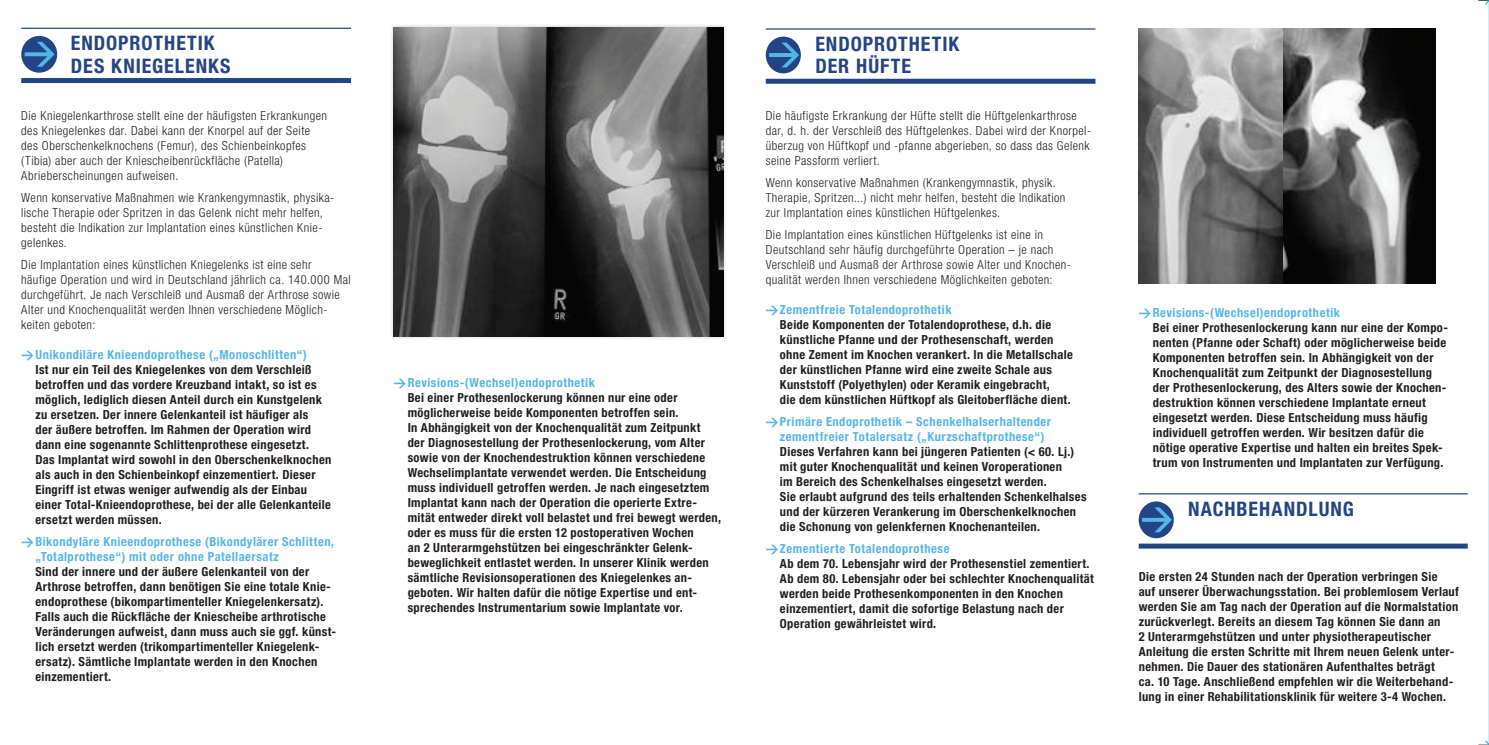
<style>
.page{position:relative;width:1489px;height:745px;background:#fff}
.page>*{position:absolute;margin:0;border:0;box-sizing:border-box;transform-origin:0 0}
.t1{font:700 condensed 20px/22.5px "Helvetica Neue LT Pro";letter-spacing:.05em;color:#234586}
.t2{font:700 condensed 12.5px/15px "Helvetica Neue LT Pro";letter-spacing:.025em;color:#231f20}
.t3{font:300 condensed 12.5px/15px "Helvetica Neue LT Pro";letter-spacing:.035em;color:#231f20}
.t4{font:700 condensed 12.5px/15px "Helvetica Neue LT Pro";letter-spacing:.04em;color:#54b6e7}
.s1{font-family:"DIN Pro";font-stretch:normal;color:#54b6e7}
.s2{color:#54b6e7}
.s3{font-family:"DIN Pro";font-stretch:normal}
</style>
<div class="page">
<hr style="left:1488px;top:0;width:1px;height:744px;background:#00aaea">
<svg style="left:1478px;top:0;width:10px;height:5px"></svg>
<svg style="left:1478px;top:740px;width:10px;height:5px"></svg>
<hr style="left:765px;top:28px;width:330px;height:2px;background:#234586">
<div style="left:765px;top:79px;width:330px;height:5px;background:#234586"></div>
<svg style="left:765px;top:37px;width:35px;height:36px"></svg>
<svg style="left:769px;top:43px;width:30px;height:24px"></svg>
<hr style="left:1138px;top:493px;width:329px;height:1px;background:#234586">
<div style="left:1138px;top:543px;width:329px;height:5px;background:#234586"></div>
<svg style="left:1138px;top:501px;width:35px;height:37px"></svg>
<svg style="left:1141px;top:507px;width:30px;height:25px"></svg>
<img style="left:1138px;top:28px;width:297px;height:255px">
<hr style="left:21px;top:28px;width:330px;height:1px;background:#234586">
<div style="left:21px;top:78px;width:330px;height:5px;background:#234586"></div>
<svg style="left:21px;top:36px;width:36px;height:37px"></svg>
<svg style="left:25px;top:42px;width:30px;height:25px"></svg>
<img style="left:392px;top:25px;width:333px;height:37px">
<img style="left:392px;top:62px;width:39px;height:276px">
<img style="left:685px;top:62px;width:40px;height:276px">
<img style="left:431px;top:336px;width:254px;height:2px">
<img style="left:393px;top:27px;width:330px;height:309px">
<h1 class="t1" style="left:71px;top:32px;width:161px">ENDOPROTHETIK<br>DES KNIEGELENKS</h1>
<p class="t3" style="left:21px;top:108px;width:307px">Die Knie gelenkarthrose stellt eine der häufigsten Erkrankungen des Kniegelenkes dar. Dabei kann der Knorpel auf der Seite des Oberschenkelknochens (Femur), des Schienbeinkopfes (Tibia) aber auch der Kniescheibenrückfläche (Patella)<br>Abrieberscheinun gen aufweisen.</p>
<p class="t3" style="left:21px;top:190px;width:314px">Wenn konservative Maßnahmen wie Krankengymnastik, physika - li sche Therapie oder Spritzen in das Gelenk nicht mehr helfen, besteht die Indikation zur Implantation eines künstlichen Knie&shy;gelenkes.</p>
<p class="t3" style="left:21px;top:257px;width:331px">Die Implantation eines künstlichen Kniegelenks ist eine sehr<br>häufige Operation und wird in Deutschland jährlich ca. 140.000 Mal durchgeführt. Je nach Verschleiß und Ausmaß der Arthrose sowie Alter und Knochenqualität werden Ihnen verschiedene Möglich&shy;keiten geboten:</p>
<p class="t2" style="left:35px;top:346px;width:297px;text-indent:-14px"><span class="s1">→</span><span class="s2">Unikondiläre Knieendoprothese („Monoschlitten“)<br></span>Ist nur ein Teil des Kniegelenkes von dem Verschleiß betroffen und das vordere Kreuzband intakt, so ist es möglich, lediglich diesen Anteil durch ein Kunstgelenk zu ersetzen. Der innere Gelenkanteil ist häufiger als<br>der äußere betroffen. Im Rahmen der Operation wird dann eine sogenannte Schlittenprothese eingesetzt.<br>Das Implantat wird sowohl in den Oberschenkel knochen als auch in den Schienbeinkopf einzementiert. Dieser Eingriff ist etwas weniger aufwendig als der Einbau einer Total-Knieendo prothese, bei der alle Gelenkanteile ersetzt werden müssen.</p>
<p class="t4" style="left:35px;top:533px;width:300px;text-indent:-14px"><span class="s3">→</span>Bikondyläre Knieendoprothese (Bikondylärer Schlitten, „Totalprothese“) mit oder ohne Patellaersatz</p>
<p class="t2" style="left:35px;top:563px;width:302px">Sind der innere und der äußere Gelenkanteil von der Arthrose betroffen, dann benötigen Sie eine totale Knie&shy;endoprothese (bikompartimenteller Kniegelenk ersatz).<br>Falls auch die Rück fläche der Kniescheibe arthrotische Veränderungen aufweist, dann muss auch sie ggf. künst - lich ersetzt werden (trikompar timenteller Knie gelenk&shy;ersatz). Sämtliche Implantate werden in den Knochen einzementiert.</p>
<p class="t2" style="left:407px;top:374px;width:315px;text-indent:-14px"><span class="s1">→</span><span class="s2">Revisions-(Wechsel)endoprothetik<br></span>Bei einer Prothesenlockerung können nur eine oder möglicherweise beide Komponenten betroffen sein.<br>In Abhängigkeit von der Knochenqualität zum Zeitpunkt<br>der Diagnosestellung der Prothesenlockerung, vom Alter sowie von der Knochendestruk tion können verschiedene Wechselimplantate verwendet werden. Die Entscheidung muss individuell getroffen werden. Je nach eingesetztem Implantat kann nach der Operation die operierte Extre - mität entweder direkt voll belastet und frei bewegt werden, oder es muss für die ersten 12 post operativen Wochen<br>an 2 Unterarmgehstützen bei ein geschränkter Gelenk&shy;beweglichkeit entlastet werden. In unserer Klinik werden sämtliche Revisions operationen des Kniegelenkes an&shy;geboten. Wir halten dafür die nötige Expertise und ent&shy;sprechendes Instrumentarium sowie Implantate vor.</p>
<h1 class="t1" style="left:815px;top:32px;width:145px">ENDOPROTHETIK<br>DER HÜFTE</h1>
<p class="t3" style="left:765px;top:108px;width:327px">Die häufigste Erkrankung der Hüfte stellt die Hüftgelenk arthrose dar, d. h. der Verschleiß des Hüftgelenkes. Dabei wird der Knorpel&shy;überzug von Hüftkopf und -pfanne abgerieben, so dass das Gelenk seine Passform verliert.</p>
<p class="t3" style="left:765px;top:175px;width:301px">Wenn konservative Maßnahmen (Krankengymnastik, physik.<br>Therapie, Spritzen...) nicht mehr helfen, besteht die Indikation zur Implantation eines künstlichen Hüftgelenkes.</p>
<p class="t3" style="left:765px;top:227px;width:307px">Die Implantation eines künstlichen Hüftgelenks ist eine in Deutschland sehr häufig durchgeführte Operation – je nach Verschleiß und Ausmaß der Arthrose sowie Alter und Knochen&shy;qualität werden Ihnen verschiedene Möglichkeiten geboten:</p>
<p class="t2" style="left:780px;top:301px;width:294px;text-indent:-14px"><span class="s1">→</span><span class="s2">Zementfreie Totalendoprothetik<br></span>Beide Komponenten der Totalendoprothese, d.h. die künstliche Pfanne und der Prothesenschaft, werden ohne Zement im Knochen verankert. In die Metallschale der künstlichen Pfanne wird eine zweite Schale aus Kunststoff (Polyethylen) oder Keramik eingebracht,<br>die dem künstlichen Hüftkopf als Gleitoberfläche dient.</p>
<p class="t4" style="left:780px;top:413px;width:272px;text-indent:-14px"><span class="s3">→</span>Primäre Endoprothetik – Schenkelhalserhaltender zementfreier Totalersatz („Kurzschaftprothese“)</p>
<p class="t2" style="left:780px;top:443px;width:308px">Dieses Verfahren kann bei jüngeren Patienten (&lt; 60. Lj.) mit guter Knochenqualität und keinen Voroperationen<br>im Bereich des Schenkelhalses eingesetzt werden.<br>Sie erlaubt aufgrund des teils erhaltenden Schenkelhalses und der kürzeren Verankerung im Oberschenkelknochen die Schonung von gelenkfernen Knochen anteilen.</p>
<p class="t2" style="left:780px;top:540px;width:315px;text-indent:-14px"><span class="s1">→</span><span class="s2">Zementierte Totalendoprothese<br></span>Ab dem 70. Lebensjahr wird der Prothesenstiel zementiert.<br>Ab dem 80. Lebensjahr oder bei schlechter Knochenqualität werden beide Prothesenkomponenten in den Knochen einzementiert, damit die sofortige Belastung nach der Operation gewährleistet wird.</p>
<p class="t2" style="left:1152px;top:304px;width:297px;text-indent:-14px"><span class="s1">→</span><span class="s2">Revisions-(Wechsel)endoprothetik<br></span>Bei einer Prothesenlockerung kann nur eine der Kompo&shy;nenten (Pfanne oder Schaft) oder möglicherweise beide Komponenten betroffen sein. In Abhängigkeit von der Knochenqualität zum Zeitpunkt der Diagnosestellung der Prothesenlockerung, des Alters sowie der Knochen&shy;destruktion können verschiedene Implantate erneut eingesetzt werden. Diese Entscheidung muss häufig individuell getroffen werden. Wir besitzen dafür die nötige operative Expertise und halten ein breites Spek - trum von Instrumenten und Implantaten zur Verfügung.</p>
<h1 class="t1" style="left:1188px;top:497px;width:167px">NACHBEHANDLUNG</h1>
<p class="t2" style="left:1138px;top:568px;width:322px">Die ersten 24 Stunden nach der Operation verbringen Sie<br>auf unserer Überwachungsstation. Bei problemlosem Verlauf werden Sie am Tag nach der Operation auf die Normalstation zurückverlegt. Bereits an diesem Tag können Sie dann an<br>2 Unterarmgehstützen und unter physiotherapeutischer Anleitung die ersten Schritte mit Ihrem neuen Gelenk unter&shy;nehmen. Die Dauer des stationären Aufenthaltes beträgt<br>ca. 10 Tage. Anschließend empfehlen wir die Weiterbehand&shy;lung in einer Rehabilitationsklinik für weitere 3-4 Wochen.</p>
</div>
